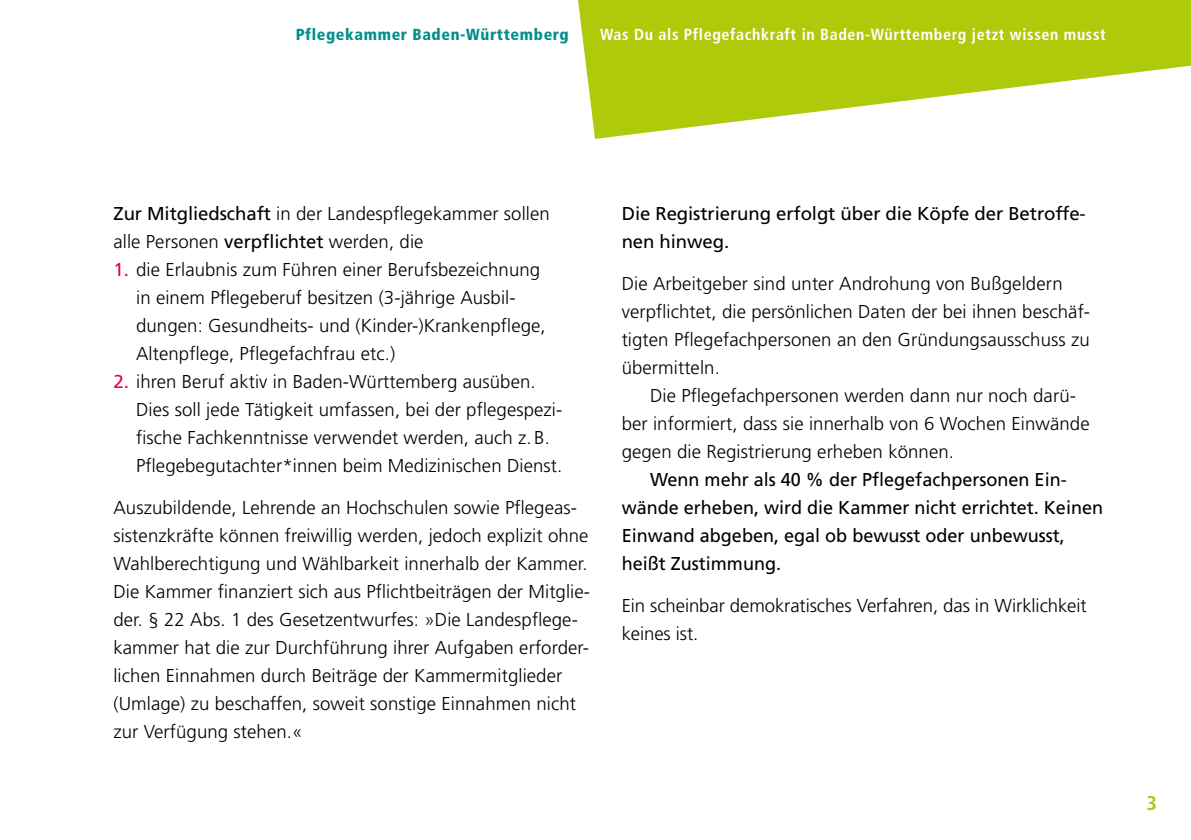
<style>
.page{position:relative;width:1191px;height:840px;background:#fff}
.page>*{position:absolute;margin:0;border:0;box-sizing:border-box;transform-origin:0 0}
.t1{font:700 condensed 20px "Frutiger LT Std";color:#afca0b}
.t2{font:300 18.6px/28px "Frutiger LT Std";letter-spacing:.005em;color:#000}
.t3{font:18.6px/28px "Frutiger LT Pro";color:#000}
.t4{font:700 condensed 16px "Frutiger LT Std";letter-spacing:.04em;color:#fff}
.t5{font:900 condensed 16px "Frutiger LT Std";letter-spacing:.04em;color:#008e8f}
.s1{font-family:"Frutiger LT Pro";font-weight:400}
.s2{font-family:"Frutiger LT Pro";font-weight:400;color:#e50046}
</style>
<div class="page">
<svg style="left:578px;top:0;width:613px;height:139px;fill:#afca0b"></svg>
<p class="t5" style="left:296px;top:25px;width:274px">Pflegekammer Baden-Württemberg</p>
<p class="t4" style="left:600px;top:25px;width:507px">Was Du als Pflegefachkraft in Baden-Württemberg jetzt wissen musst</p>
<p class="t2" style="left:113px;top:199px;width:438px"><span class="s1">Zur Mitgliedschaft</span> in der Landespflegekammer sollen alle Personen <span class="s1">verpflichtet</span> werden, die</p>
<p class="t2" style="left:136px;top:255px;width:411px;text-indent:-23px"><span class="s2">1.</span> die Erlaubnis zum Führen einer Berufsbezeichnung in einem Pflegeberuf besitzen (3-jährige Ausbil&shy;dungen: Gesundheits- und (Kinder-)Krankenpflege, Altenpflege, Pflegefachfrau etc.)</p>
<p class="t2" style="left:136px;top:367px;width:428px;text-indent:-23px"><span class="s2">2.</span> ihren Beruf aktiv in Baden-Württemberg ausüben.<br>Dies soll jede Tätigkeit umfassen, bei der pflegespezi&shy;fische Fachkenntnisse verwendet werden, auch z.B.<br>Pflegebegutachter*innen beim Medizinischen Dienst.</p>
<p class="t2" style="left:113px;top:493px;width:478px">Auszubildende, Lehrende an Hochschulen sowie Pflegeas&shy;sistenzkräfte können freiwillig werden, jedoch explizit ohne Wahlberechtigung und Wählbarkeit innerhalb der Kammer.<br>Die Kammer finanziert sich aus Pflichtbeiträgen der Mitglie&shy;der. § 22 Abs. 1 des Gesetzentwurfes: »Die Landespflege&shy;kammer hat die zur Durchführung ihrer Aufgaben erforder&shy;lichen Einnahmen durch Beiträge der Kammermitglieder (Umlage) zu beschaffen, soweit sonstige Einnahmen nicht zur Verfügung stehen.«</p>
<p class="t3" style="left:621px;top:199px;width:465px">Die Registrierung erfolgt über die Köpfe der Betroffe&shy;nen hinweg.</p>
<p class="t2" style="left:621px;top:269px;width:470px">Die Arbeitgeber sind unter Androhung von Bußgeldern verpflichtet, die persönlichen Daten der bei ihnen beschäf&shy;tigten Pflegefachpersonen an den Gründungsausschuss zu übermitteln.</p>
<p class="t2" style="left:621px;top:381px;width:469px;text-indent:28px">Die Pflegefachpersonen werden dann nur noch darü&shy;ber informiert, dass sie innerhalb von 6 Wochen Einwände gegen die Registrierung erheben können.</p>
<p class="t3" style="left:621px;top:465px;width:483px;text-indent:28px">Wenn mehr als 40 % der Pflegefachpersonen Ein&shy;wände erheben, wird die Kammer nicht errichtet. Keinen Einwand abgeben, egal ob bewusst oder unbewusst, heißt Zustimmung.</p>
<p class="t2" style="left:621px;top:591px;width:466px">Ein scheinbar demokratisches Verfahren, das in Wirklichkeit keines ist.</p>
<p class="t1" style="left:1146px;top:790px;width:12px">3</p>
</div>
